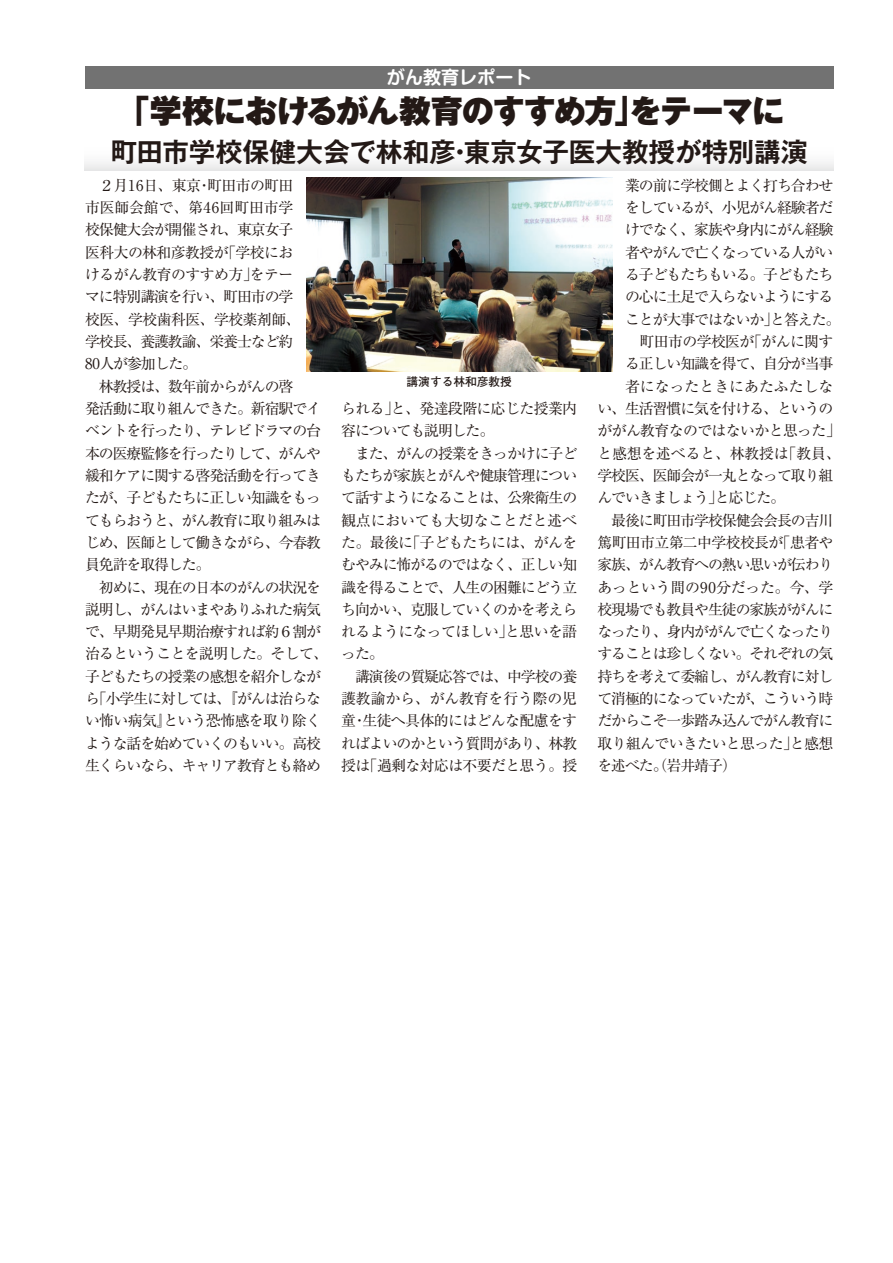
<style>
.page{position:relative;width:893px;height:1263px;background:#fff}
.page>*{position:absolute;margin:0;border:0;box-sizing:border-box;transform-origin:0 0}
.t1{font:900 31.95px "Gothic MB101 Pr 6";letter-spacing:-.025em;color:#231916}
.t2{font:700 26.55px "Gothic MB101 Pr 6 De";letter-spacing:-.005em;color:#231916}
.t3{font:700 18px "Shin M Go Pr 6 De";color:#fff}
.t4{font:14.85px/22.4px "Ryumin Pr 6";letter-spacing:-.07em;color:#231916}
.t5{font:14.85px/22.4px "Ryumin Pr 6";letter-spacing:-.045em;color:#231916}
.t6{font:700 11.7px "Futo Go B101 Pr 6";color:#231916}
</style>
<div class="page">
<div style="left:85px;top:162px;width:748px;height:8px;background:#eeeeef"></div>
<div style="left:85px;top:66px;width:748px;height:22px;background:#727272"></div>
<img style="left:306px;top:178px;width:306px;height:193px">
<p class="t3" style="left:387px;top:62px;width:146px">がん教育レポート</p>
<h1 class="t1" style="left:118px;top:84px;width:668px">「学校におけるがん教育のすすめ方」をテーマに</h1>
<h2 class="t2" style="left:111px;top:129px;width:698px">町田市学校保健大会で林和彦・東京女子医大教授が特別講演</h2>
<p class="t5" style="left:85px;top:173px;width:217px">　２月16日、東京・町田市の町田市医師会館で、第46回町田市学校保健大会が開催され、東京女子医科大の林和彦教授が「学校におけるがん教育のすすめ方」をテーマに特別講演を行い、町田市の学校医、学校歯科医、学校薬剤師、学校長、養護教諭、栄養士など約<br>80人が参加した。<br>　林教授は、数年前からがんの啓</p>
<p class="t4" style="left:85px;top:396px;width:245px">発活動に取り組んできた。新宿駅でイベントを行ったり、テレビドラマの台本の医療監修を行ったりして、がんや緩和ケアに関する啓発活動を行ってきたが、子どもたちに正しい知識をもってもらおうと、がん教育に取り組みはじめ、医師として働きながら、今春教員免許を取得した。<br>　初めに、現在の日本のがんの状況を説明し、がんはいまやありふれた病気で、早期発見早期治療すれば約６割が治るということを説明した。そして、子どもたちの授業の感想を紹介しながら「小学生に対しては、『がんは治らない怖い病気』という恐怖感を取り除くような話を始めていくのもいい。高校生くらいなら、キャリア教育とも絡め</p>
<p class="t6" style="left:407px;top:372px;width:107px">講演する林和彦教授</p>
<p class="t4" style="left:625px;top:173px;width:217px">業の前に学校側とよく打ち合わせをしているが、小児がん経験者だけでなく、家族や身内にがん経験者やがんで亡くなっている人がいる子どもたちもいる。子どもたちの心に土足で入らないようにすることが大事ではないか」と答えた。　町田市の学校医が「がんに関する正しい知識を得て、自分が当事者になったときにあたふたしな</p>
<p class="t4" style="left:341px;top:396px;width:238px">られる」と、発達段階に応じた授業内容についても説明した。<br>　また、がんの授業をきっかけに子どもたちが家族とがんや健康管理について話すようになることは、公衆衛生の観点においても大切なことだと述べた。最後に「子どもたちには、がんをむやみに怖がるのではなく、正しい知識を得ることで、人生の困難にどう立ち向かい、克服していくのかを考えられるようになってほしい」と思いを語った。<br>　講演後の質疑応答では、中学校の養護教諭から、がん教育を行う際の児童・生徒へ具体的にはどんな配慮をすればよいのかという質問があり、林教授は「過剰な対応は不要だと思う。授</p>
<p class="t4" style="left:597px;top:396px;width:245px">い、生活習慣に気を付ける、というのががん教育なのではないかと思った」と感想を述べると、林教授は「教員、学校医、医師会が一丸となって取り組んでいきましょう」と応じた。<br>　最後に町田市学校保健会会長の吉川篤町田市立第二中学校校長が「患者や家族、がん教育への熱い思いが伝わりあっという間の90分だった。今、学校現場でも教員や生徒の家族ががんになったり、身内ががんで亡くなったりすることは珍しくない。それぞれの気持ちを考えて委縮し、がん教育に対して消極的になっていたが、こういう時だからこそ一歩踏み込んでがん教育に取り組んでいきたいと思った」と感想を述べた。（岩井靖子）</p>
</div>
